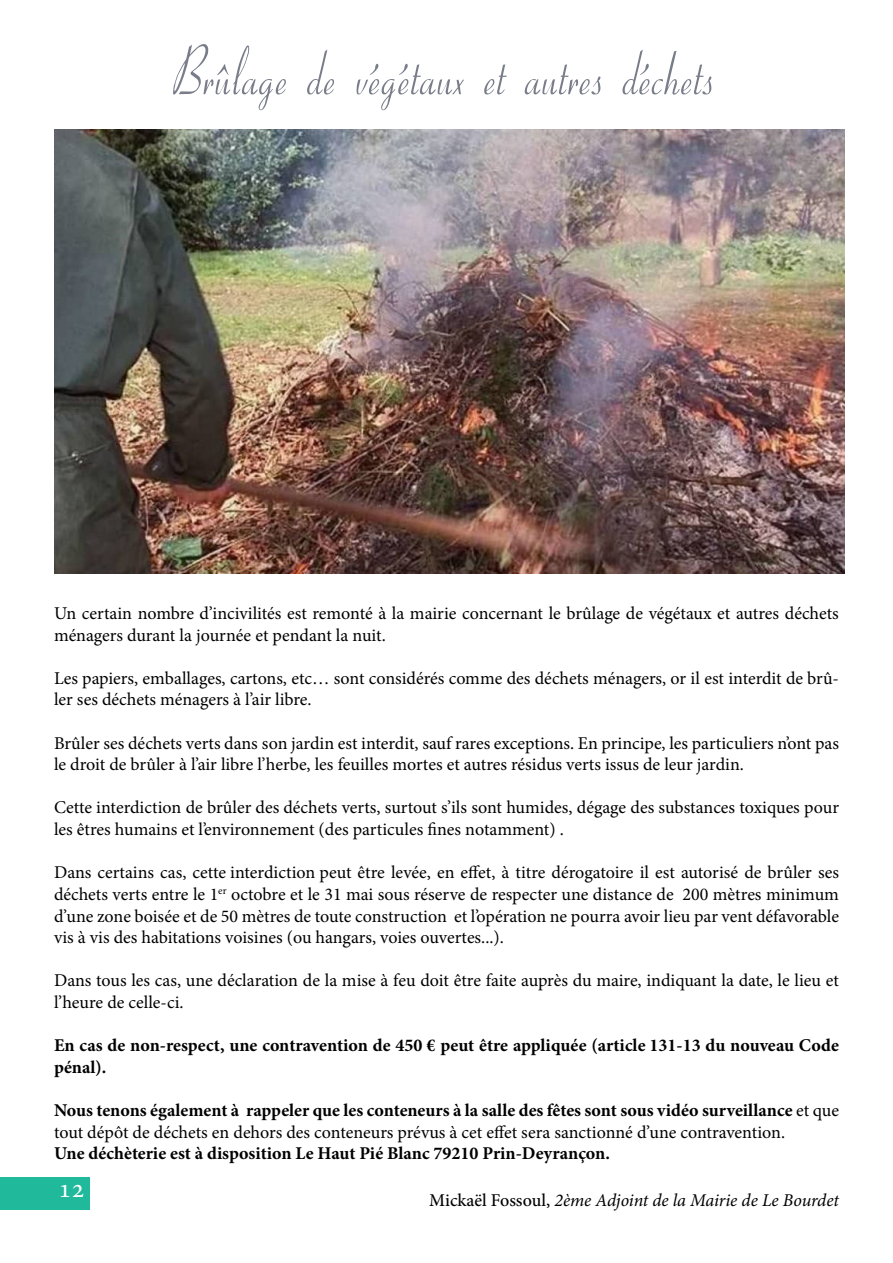
<style>
.page{position:relative;width:893px;height:1263px;background:#fff}
.page>*{position:absolute;margin:0;border:0;box-sizing:border-box;transform-origin:0 0}
.t1{font:71.25px "Ohio Script";color:#787d89;scale:.8 1}
.t2{font:27px "Minion Pro";color:#fff}
.t3{font:18px/21.6px "Minion Pro";color:#000}
.t4{font:700 18px/21.6px "Minion Pro";color:#000}
.t5{font:italic 18px "Minion Pro";letter-spacing:-.005em;color:#000}
.s1{font-weight:700}
.s2{font-weight:500;font-style:normal}
</style>
<div class="page">
<div style="left:0;top:1177px;width:89px;height:33px;background:#20b99c"></div>
<img style="left:54px;top:130px;width:791px;height:444px">
<h1 class="t1" style="left:178px;top:28px;width:680px">Brûlage de végétaux et autres déchets</h1>
<p class="t3" style="left:54px;top:603px;width:786px">Un certain nombre d’incivilités est remonté à la mairie concernant le brûlage de végétaux et autres déchets ménagers durant la journée et pendant la nuit.</p>
<p class="t3" style="left:54px;top:667px;width:786px">Les papiers, emballages, cartons, etc… sont considérés comme des déchets ménagers, or il est interdit de brû&shy;ler ses déchets ménagers à l’air libre.</p>
<p class="t3" style="left:54px;top:732px;width:786px">Brûler ses déchets verts dans son jardin est interdit, sauf rares exceptions. En principe, les particuliers n’ont pas le droit de brûler à l’air libre l’herbe, les feuilles mortes et autres résidus verts issus de leur jardin.</p>
<p class="t3" style="left:54px;top:797px;width:786px">Cette interdiction de brûler des déchets verts, surtout s’ils sont humides, dégage des substances toxiques pour les êtres humains et l’environnement (des particules fines notamment) .</p>
<p class="t3" style="left:54px;top:862px;width:786px;text-align:justify">Dans certains cas, cette interdiction peut être levée, en effet, à titre dérogatoire il est autorisé de brûler ses déchets verts entre le 1<sup>er</sup> octobre et le 31 mai sous réserve de respecter une distance de 200 mètres minimum d’une zone boisée et de 50 mètres de toute construction et l’opération ne pourra avoir lieu par vent défavorable vis à vis des habitations voisines (ou hangars, voies ouvertes...).</p>
<p class="t3" style="left:54px;top:970px;width:786px">Dans tous les cas, une déclaration de la mise à feu doit être faite auprès du maire, indiquant la date, le lieu et l’heure de celle-ci.</p>
<p class="t4" style="left:54px;top:1034px;width:786px">En cas de non-respect, une contravention de 450 € peut être appliquée (article 131-13 du nouveau Code pénal).</p>
<p class="t3" style="left:54px;top:1099px;width:786px"><span class="s1">Nous tenons également à rappeler que les conteneurs à la salle des fêtes sont sous vidéo surveillance</span> et que tout dépôt de déchets en dehors des conteneurs prévus à cet effet sera sanctionné d’une contravention.</p>
<p class="t4" style="left:54px;top:1142px;width:557px">Une déchèterie est à disposition Le Haut Pié Blanc 79210 Prin-Deyrançon.</p>
<h2 class="t2" style="left:59px;top:1170px;width:28px">12</h2>
<p class="t5" style="left:429px;top:1188px;width:411px"><span class="s2">Mickaël Fossoul,</span> 2ème Adjoint de la Mairie de Le Bourdet</p>
</div>
